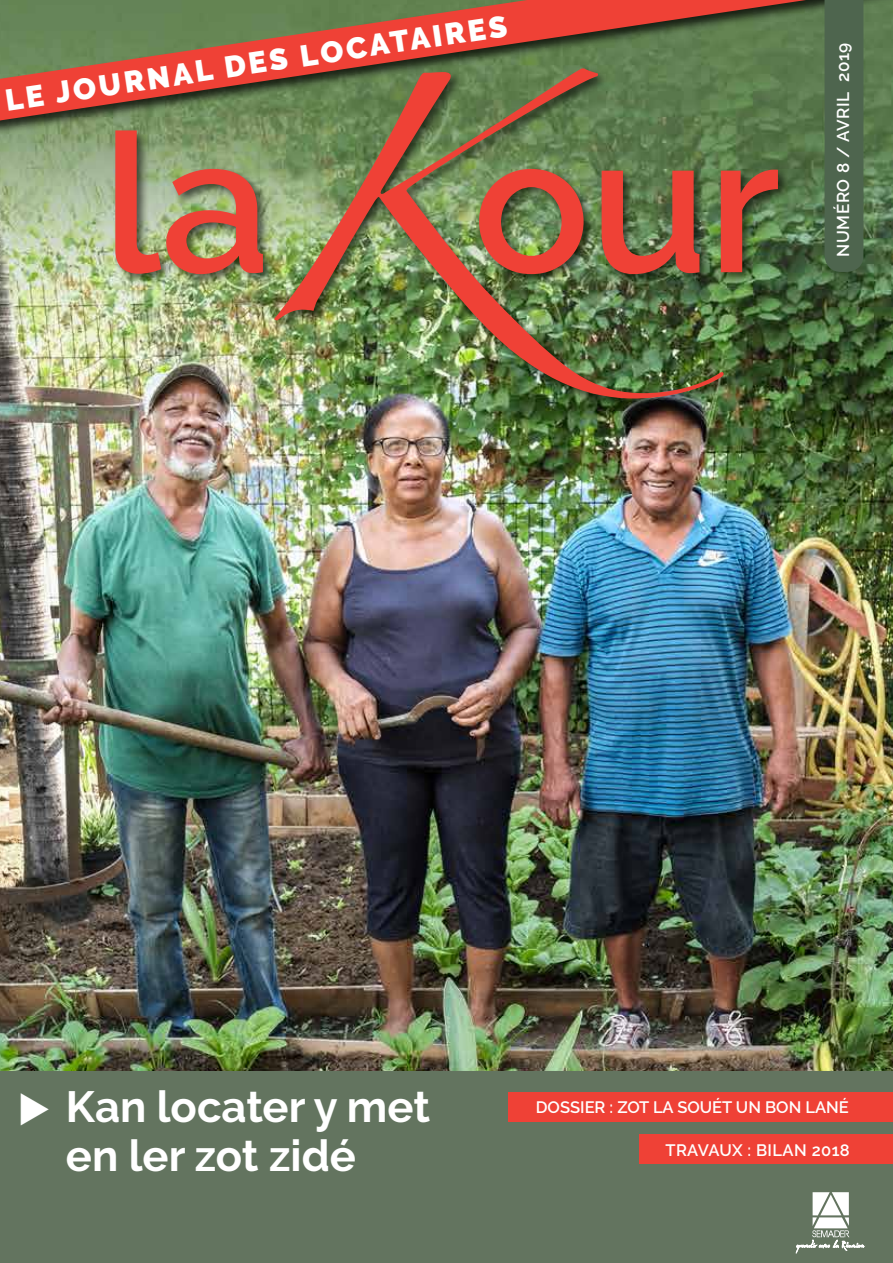
<style>
.page{position:relative;width:893px;height:1263px;background:#fff}
.page>*{position:absolute;margin:0;border:0;box-sizing:border-box;transform-origin:0 0}
.t1{font:600 194.1px "Raleway";color:#ef4136}
.t2{font:700 43.5px/49.5px "Raleway";color:#fff}
.t3{font:900 30px "Raleway";color:#fff}
.t4{font:600 17.1px "Raleway";letter-spacing:.03em;color:#fff}
.t5{font:600 16.5px "Raleway";color:#fff}
.t6{font:600 16.5px "Raleway";letter-spacing:.025em;color:#fff}
</style>
<div class="page">
<img style="left:0;top:147px;width:893px;height:921px">
<div style="left:112px;top:127px;width:165px;height:160px;background:#000;opacity:.6"></div>
<div style="left:476px;top:166px;width:315px;height:121px;background:#000;opacity:.6"></div>
<div style="left:272px;top:66px;width:464px;height:346px;background:#000;opacity:.6"></div>
<img style="left:274px;top:147px;width:450px;height:252px">
<div style="left:0;top:0;width:893px;height:147px;background:#000;opacity:.75"></div>
<svg style="left:0;top:0;width:806px;height:120px;background:#8a6846"></svg>
<div style="left:0;top:1071px;width:893px;height:192px;background:#63745f"></div>
<div style="left:509px;top:1092px;width:384px;height:29px;background:#ef4136"></div>
<div style="left:639px;top:1134px;width:254px;height:30px;background:#ef4136"></div>
<div style="left:824px;top:0;width:39px;height:272px;background:#4e654e"></div>
<svg style="left:796px;top:1192px;width:68px;height:61px"></svg>
<h3 class="t3" style="left:3px;top:81px;width:508px;rotate:-8deg">LE JOURNAL DES LOCATAIRES</h3>
<h1 class="t1" style="left:102px;top:92px;width:680px">la our</h1>
<p class="t4" style="left:833px;top:257px;width:215px;rotate:-90deg">NUMÉRO 8 / AVRIL 2019</p>
<h2 class="t2" style="left:66px;top:1082px;width:366px">Kan locater y met en ler zot zidé</h2>
<p class="t5" style="left:536px;top:1098px;width:314px">DOSSIER : ZOT LA SOUÉT UN BON LANÉ</p>
<p class="t6" style="left:665px;top:1140px;width:186px">TRAVAUX : BILAN 2018</p>
</div>
